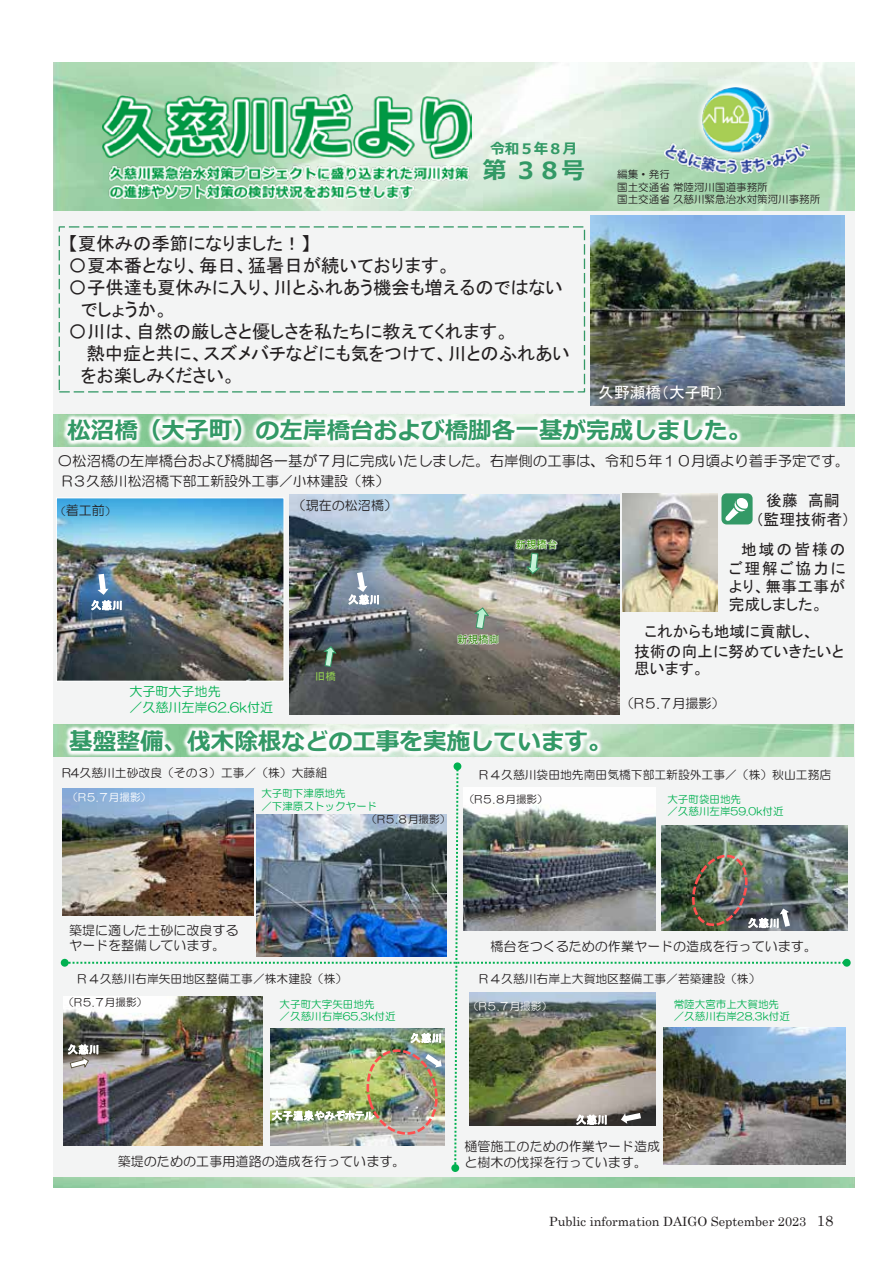
<style>
.page{position:relative;width:893px;height:1263px;background:#fff}
.page>*{position:absolute;margin:0;border:0;box-sizing:border-box;transform-origin:0 0}
.t1{font:700 23.55px "Meiryo";color:#396}
.t2{font:18.45px "MS P Gothic";color:#231f20}
.t3{font:15.75px/18.5px "MS P Gothic";letter-spacing:.005em;color:#231f20}
.t4{font:15.75px "MS P Gothic";color:#fff}
.t5{font:14.85px "Century";color:#231f20}
.t6{font:14.4px "HG Maru Gothic MPRO";color:#231f20}
.t7{font:700 14.4px "Meiryo";color:#396}
.t8{font:13.8px "HG Maru Gothic MPRO";color:#231f20}
.t9{font:13.05px/15.8px "HG Maru Gothic MPRO";color:#231f20}
.t10{font:13.05px/15.8px "HG Maru Gothic MPRO";color:#00b050}
.t11{font:12.75px "Century";color:#231f20}
.t12{font:11.85px "HG Maru Gothic MPRO";color:#231f20}
.t13{font:10.5px/12.6px "HG Maru Gothic MPRO";color:#00b050}
.t14{font:10.5px/12.6px "HG Maru Gothic MPRO";color:#231f20}
.t15{font:10.5px "MS P Gothic";letter-spacing:.015em;color:#fff}
.t16{font:10.5px "HG Maru Gothic MPRO";color:#fff}
.t17{font:10.5px "MS P Gothic";color:#358412}
.t18{font:10.5px "MS P Gothic";color:#3c930b}
.t19{font:10.5px "MS P Gothic";color:#92d050}
</style>
<div class="page">
<div style="left:53px;top:63px;width:802px;height:1124px;background:#f3f4f4"></div>
<img style="left:53px;top:63px;width:802px;height:147px">
<img style="left:102px;top:94px;width:369px;height:105px">
<img style="left:694px;top:77px;width:83px;height:11px">
<img style="left:665px;top:88px;width:144px;height:85px">
<div style="left:59px;top:226px;width:526px;height:166px;border:1px dashed #396"></div>
<img style="left:772px;top:414px;width:83px;height:32px">
<img style="left:53px;top:404px;width:719px;height:43px">
<img style="left:633px;top:724px;width:220px;height:33px">
<img style="left:53px;top:724px;width:580px;height:33px">
<div style="left:721px;top:493px;width:32px;height:31px;background:#396;border-radius:5px"></div>
<svg style="left:725px;top:498px;width:23px;height:23px"></svg>
<img style="left:58px;top:499px;width:224px;height:181px">
<div style="left:56px;top:497px;width:228px;height:185px;border:1px solid #fff"></div>
<svg style="left:97px;top:574px;width:12px;height:21px"></svg>
<img style="left:623px;top:494px;width:95px;height:117px">
<img style="left:289px;top:495px;width:330px;height:220px">
<svg style="left:357px;top:572px;width:10px;height:20px"></svg>
<img style="left:591px;top:215px;width:254px;height:191px">
<img style="left:61px;top:762px;width:790px;height:410px">
<svg style="left:323px;top:645px;width:15px;height:23px"></svg>
<svg style="left:474px;top:607px;width:16px;height:20px"></svg>
<svg style="left:525px;top:557px;width:16px;height:18px"></svg>
<img style="left:449px;top:627px;width:58px;height:25px">
<img style="left:507px;top:532px;width:58px;height:25px">
<p class="t7" style="left:490px;top:139px;width:88px">令和５年８月</p>
<p class="t1" style="left:483px;top:154px;width:104px">第３８号</p>
<p class="t14" style="left:617px;top:168px;width:54px">編集・発行</p>
<p class="t14" style="left:617px;top:181px;width:204px">国土交通省常陸河川国道事務所<br>国土交通省久慈川緊急治水対策河川事務所</p>
<p class="t2" style="left:69px;top:235px;width:243px">【夏休みの季節になりました!【</p>
<p class="t2" style="left:69px;top:257px;width:384px">〇夏本番となり、毎日、猛暑日が続いております。</p>
<p class="t2" style="left:69px;top:279px;width:496px">〇子供達も夏休みに入り、川とふれあう機会も増えるのではない</p>
<p class="t2" style="left:81px;top:301px;width:89px">でしょうか。</p>
<p class="t2" style="left:69px;top:323px;width:442px">〇川は、自然の厳しさと優しさを私たちに教えてくれます。</p>
<p class="t2" style="left:86px;top:345px;width:485px">熱中症と共に、スズメバチなどにも気をつけて、川とのふれあい</p>
<p class="t2" style="left:81px;top:367px;width:157px">をお楽しみください。</p>
<p class="t1" style="left:67px;top:414px;width:686px">松沼橋（大子町）の左岸橋台および橋脚各一基が完成しました。</p>
<p class="t4" style="left:598px;top:384px;width:127px">久野瀬橋（大子町(</p>
<p class="t6" style="left:58px;top:453px;width:793px">〇松沼橋の左岸橋台および橋脚各一基が７月に完成いたしました。右岸側の工事は、令和５年１０月頃より着手予定です。</p>
<p class="t3" style="left:808px;top:491px;width:33px">高嗣</p>
<p class="t8" style="left:62px;top:474px;width:328px">R３久慈川松沼橋下部工新設外工事／小林建設（株(</p>
<p class="t3" style="left:756px;top:491px;width:96px;line-height:18.9px;text-indent:11px">後藤<br>（監理技術者(</p>
<p class="t9" style="left:293px;top:498px;width:106px">（現在の松沼橋(</p>
<p class="t9" style="left:66px;top:503px;width:41px">着工前</p>
<p class="t14" style="left:55px;top:505px;width:12px">（</p>
<p class="t14" style="left:105px;top:505px;width:12px">(</p>
<p class="t15" style="left:91px;top:600px;width:33px">久慈川</p>
<p class="t10" style="left:129px;top:683px;width:145px">大子町大子地先<br>／久慈川左岸62.6k付近</p>
<p class="t15" style="left:348px;top:594px;width:33px">久慈川</p>
<p class="t19" style="left:315px;top:671px;width:23px">旧橋</p>
<p class="t18" style="left:516px;top:539px;width:44px">新規橋台</p>
<p class="t17" style="left:457px;top:634px;width:44px">新規橋脚</p>
<p class="t1" style="left:69px;top:725px;width:544px">基盤整備、伐木除根などの工事を実施しています。</p>
<p class="t3" style="left:729px;top:540px;width:118px;text-align:justify;text-indent:12px">地域の皆様のご理解ご協力により、無事工事が完成しました。</p>
<p class="t3" style="left:634px;top:621px;width:211px;line-height:20px;text-indent:11px">これからも地域に貢献し、<br>技術の向上に努めていきたいと</p>
<p class="t3" style="left:634px;top:659px;width:72px">思います。</p>
<p class="t9" style="left:621px;top:696px;width:105px">（R５.７月撮影(</p>
<p class="t12" style="left:62px;top:767px;width:266px">R4久慈川土砂改良（その３）工事／（株）大藤組</p>
<p class="t12" style="left:478px;top:768px;width:355px">Ｒ４久慈川袋田地先南田気橋下部工新設外工事／（株）秋山工務店</p>
<p class="t16" style="left:68px;top:791px;width:85px">（R５.７月撮影(</p>
<p class="t13" style="left:261px;top:787px;width:86px">大子町下津原地先</p>
<p class="t13" style="left:261px;top:800px;width:117px">／下津原ストックヤード</p>
<p class="t14" style="left:367px;top:813px;width:85px">（R５.８月撮影(</p>
<p class="t14" style="left:464px;top:793px;width:85px">（R５.８月撮影(</p>
<p class="t13" style="left:667px;top:793px;width:75px">大子町袋田地先</p>
<p class="t13" style="left:667px;top:805px;width:118px">／久慈川左岸59.0k付近</p>
<p class="t9" style="left:69px;top:922px;width:171px">築堤に適した土砂に改良するヤードを整備しています。</p>
<p class="t15" style="left:748px;top:918px;width:33px">久慈川</p>
<p class="t9" style="left:491px;top:938px;width:328px">橋台をつくるための作業ヤードの造成を行っています。</p>
<p class="t12" style="left:76px;top:973px;width:273px">Ｒ４久慈川右岸矢田地区整備工事／株木建設（株）</p>
<p class="t12" style="left:478px;top:973px;width:284px">Ｒ４久慈川右岸上大賀地区整備工事／若築建設（株(</p>
<p class="t14" style="left:63px;top:996px;width:85px">（R５.７月撮影）</p>
<p class="t13" style="left:280px;top:998px;width:118px">大子町大字矢田地先<br>／久慈川右岸65.3k付近</p>
<p class="t16" style="left:468px;top:1001px;width:85px">（R５.７月撮影(</p>
<p class="t13" style="left:674px;top:997px;width:118px">常陸大宮市上大賀地先／久慈川右岸28.3k付近</p>
<p class="t15" style="left:410px;top:1033px;width:33px">久慈川</p>
<p class="t15" style="left:68px;top:1044px;width:33px">久慈川</p>
<p class="t15" style="left:272px;top:1110px;width:104px">大子温泉やみぞホテル</p>
<p class="t15" style="left:576px;top:1114px;width:33px">久慈川</p>
<p class="t9" style="left:118px;top:1153px;width:289px">築堤のための工事用道路の造成を行っています。</p>
<p class="t9" style="left:464px;top:1139px;width:197px">樋管施工のための作業ヤード造成と樹木の伐採を行っています。</p>
<p class="t11" style="left:549px;top:1210px;width:259px">Public information DAIGO September 2023</p>
<p class="t5" style="left:817px;top:1208px;width:18px">18</p>
</div>
